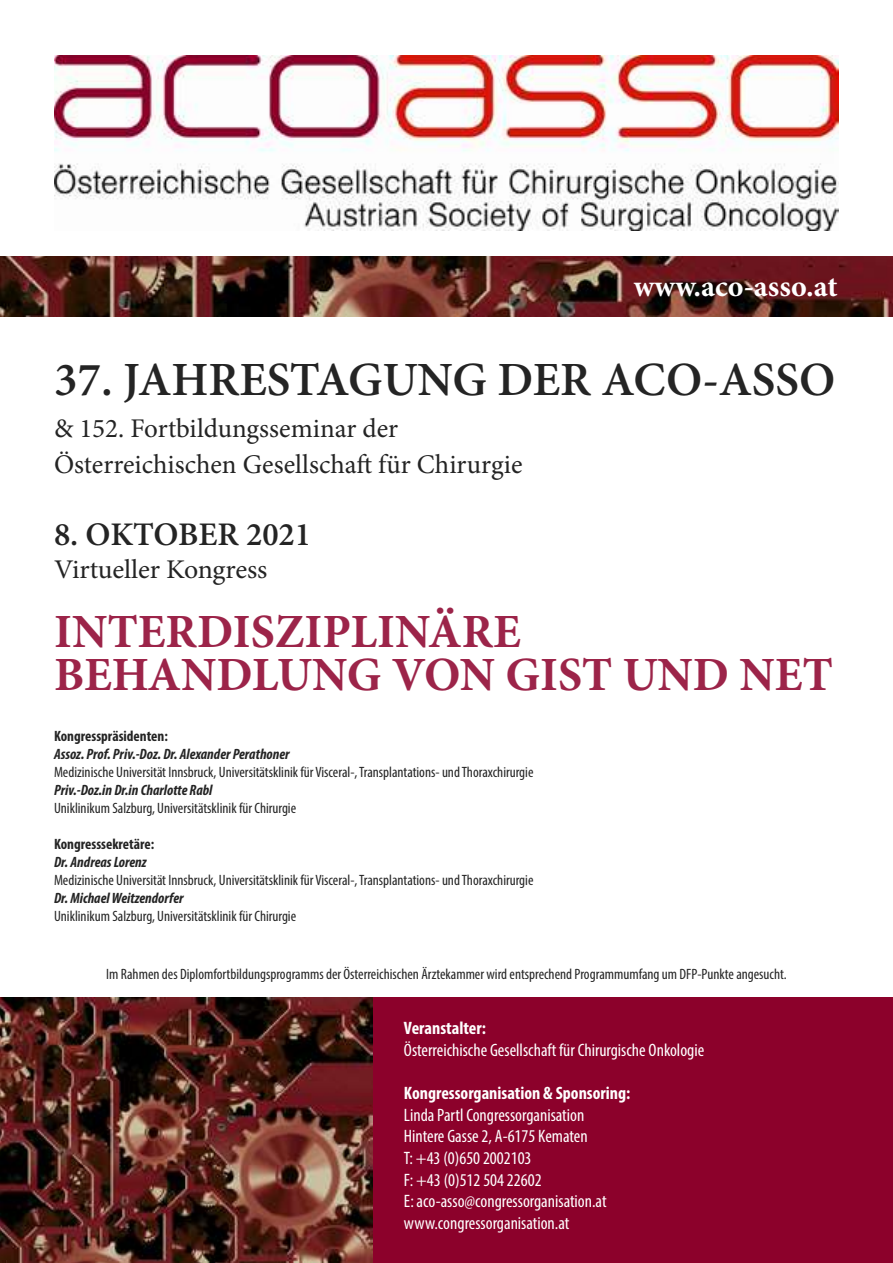
<style>
.page{position:relative;width:893px;height:1263px;background:#fff}
.page>*{position:absolute;margin:0;border:0;box-sizing:border-box;transform-origin:0 0}
.t1{font:700 47.7px/43.5px "Minion Pro";color:#9c2449}
.t2{font:600 47.7px "Minion Pro";color:#242424}
.t3{font:600 33px "Minion Pro";color:#242424}
.t4{font:700 30px "Minion Pro";color:#fff}
.t5{font:27px/36px "Minion Pro";color:#242424}
.t6{font:condensed 18px/21.6px "Myriad Pro";color:#fff}
.t7{font:700 condensed 18px "Myriad Pro";color:#fff}
.t8{font:condensed 15px "Myriad Pro";color:#242424}
.t9{font:italic 700 condensed 15px "Myriad Pro";color:#242424}
.t10{font:700 condensed 15px "Myriad Pro";color:#242424}
</style>
<div class="page">
<img style="left:54px;top:56px;width:785px;height:175px">
<div style="left:0;top:997px;width:893px;height:266px;background:#8c012b"></div>
<img style="left:0;top:997px;width:373px;height:266px">
<img style="left:0;top:256px;width:893px;height:61px">
<svg style="left:0;top:1260px;width:6px;height:3px"></svg>
<h3 class="t4" style="left:634px;top:265px;width:205px">www.aco-asso.at</h3>
<h1 class="t2" style="left:54px;top:347px;width:783px">37. JAHRESTAGUNG DER ACO-ASSO</h1>
<h3 class="t5" style="left:54px;top:411px;width:470px">&amp; 152. Fortbildungsseminar der<br>Österreichischen Gesellschaft für Chirurgie</h3>
<h2 class="t3" style="left:54px;top:512px;width:259px">8. OKTOBER 2021</h2>
<h3 class="t5" style="left:54px;top:551px;width:215px">Virtueller Kongress</h3>
<h1 class="t1" style="left:54px;top:609px;width:780px">INTERDISZIPLINÄRE<br>BEHANDLUNG VON GIST UND NET</h1>
<p class="t10" style="left:54px;top:727px;width:115px">Kongresspräsidenten:</p>
<p class="t9" style="left:54px;top:745px;width:237px">Assoz. Prof. Priv.-Doz. Dr. Alexander Perathoner</p>
<p class="t8" style="left:54px;top:763px;width:481px">Medizinische Universität Innsbruck, Universitätsklinik für Visceral-, Transplantations- und Thoraxchirurgie</p>
<p class="t9" style="left:54px;top:781px;width:160px">Priv.-Doz.in Dr.in Charlotte Rabl</p>
<p class="t8" style="left:54px;top:799px;width:244px">Uniklinikum Salzburg, Universitätsklinik für Chirurgie</p>
<p class="t10" style="left:54px;top:835px;width:102px">Kongresssekretäre:</p>
<p class="t9" style="left:54px;top:853px;width:94px">Dr. Andreas Lorenz</p>
<p class="t8" style="left:54px;top:871px;width:481px">Medizinische Universität Innsbruck, Universitätsklinik für Visceral-, Transplantations- und Thoraxchirurgie</p>
<p class="t9" style="left:54px;top:889px;width:131px">Dr. Michael Weitzendorfer</p>
<p class="t8" style="left:54px;top:907px;width:244px">Uniklinikum Salzburg, Universitätsklinik für Chirurgie</p>
<p class="t8" style="left:106px;top:965px;width:682px">Im Rahmen des Diplomfortbildungsprogramms der Österreichischen Ärztekammer wird entsprechend Programmumfang um DFP‐Punkte angesucht.</p>
<p class="t7" style="left:404px;top:1017px;width:84px">Veranstalter:</p>
<p class="t6" style="left:404px;top:1039px;width:302px">Österreichische Gesellschaft für Chirurgische Onkologie</p>
<p class="t7" style="left:404px;top:1082px;width:228px">Kongressorganisation &amp; Sponsoring:</p>
<p class="t6" style="left:404px;top:1104px;width:204px">Linda Partl Congressorganisation<br>Hintere Gasse 2, A-6175 Kematen<br>T: +43 (0)650 2002103<br>F: +43 (0)512 504 22602<br>E: aco-asso@congressorganisation.at www.congressorganisation.at</p>
</div>
